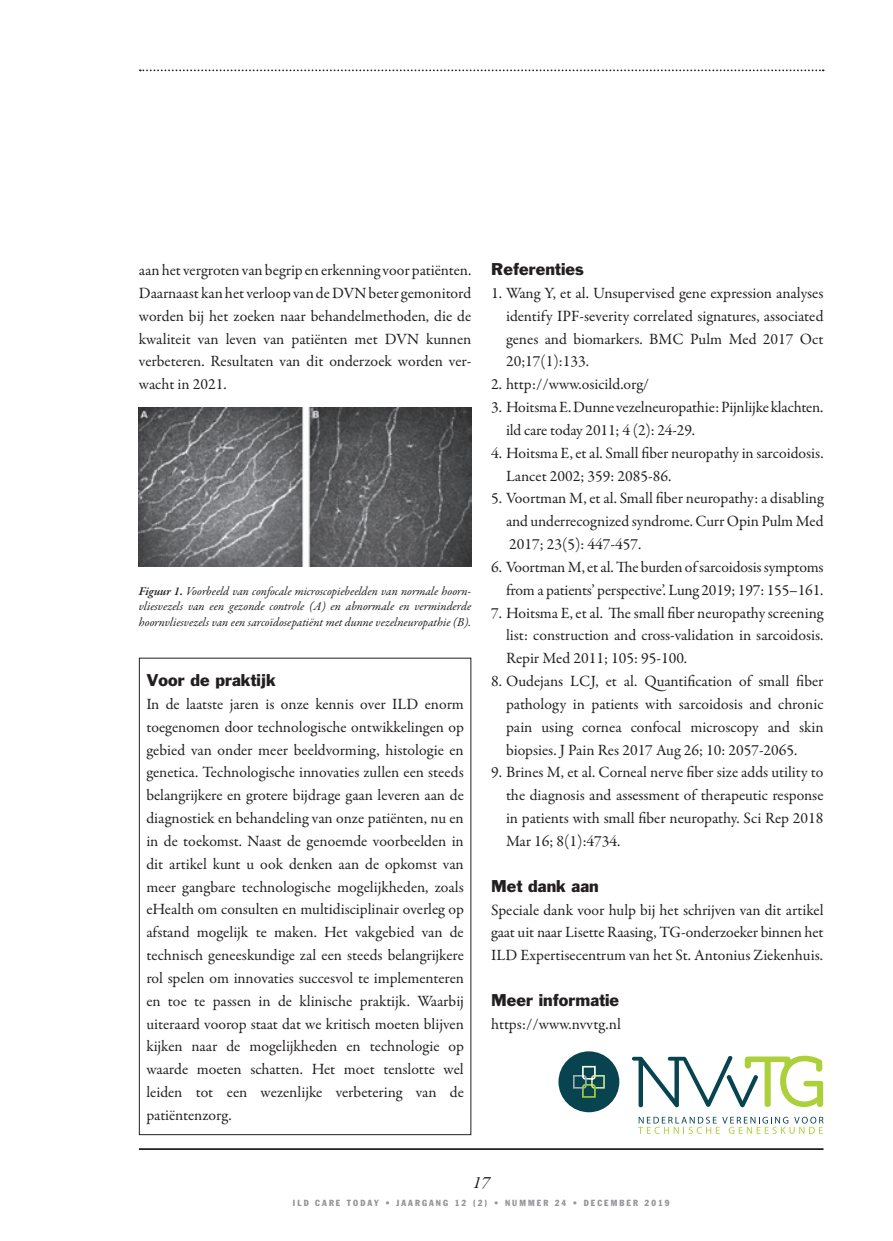
<style>
.page{position:relative;width:893px;height:1241px;background:#fff}
.page>*{position:absolute;margin:0;border:0;box-sizing:border-box;transform-origin:0 0}
.t1{font:italic 17.5px "Garamond Premr Pro";color:#231f20}
.t2{font:15.75px/22.8px "Garamond Premr Pro";letter-spacing:-.005em;color:#231f20;text-align:justify}
.t3{font:15.75px "Franklin Gothic LT";color:#231f20}
.t4{font:italic 12.25px/15.8px "Garamond Premr Pro";color:#231f20;text-align:justify}
.t5{font:condensed 8.75px "Franklin Gothic LT";letter-spacing:.24em;color:#939598}
.s1{font-weight:600}
</style>
<div class="page">
<svg style="left:140px;top:69px;width:684px;height:2px"></svg>
<hr style="left:139px;top:1147px;width:684px;height:2px;background:#231f20">
<img style="left:139px;top:407px;width:332px;height:159px">
<svg style="left:632px;top:1055px;width:191px;height:52px"></svg>
<div style="left:558px;top:1051px;width:61px;height:61px;background:#074450;border-radius:50%"></div>
<svg style="left:573px;top:1065px;width:32px;height:32px"></svg>
<svg style="left:638px;top:1116px;width:185px;height:17px"></svg>
<p class="t2" style="left:139px;top:259px;width:334px">aan het vergroten van begrip en erkenning voor patiënten.<br>Daarnaast kan het verloop van de DVN beter gemonitord worden bij het zoeken naar behandelmethoden, die de kwaliteit van leven van patiënten met DVN kunnen verbeteren. Resultaten van dit onderzoek worden ver&shy;wacht in 2021.</p>
<p class="t4" style="left:139px;top:583px;width:334px"><span class="s1">Figuur 1.</span> Voorbeeld van confocale microscopiebeelden van normale hoorn&shy;vliesvezels van een gezonde controle (A) en abnormale en verminderde hoornvliesvezels van een sarcoïdosepatiënt met dunne vezelneuropathie (B).</p>
<p class="t3" style="left:146px;top:670px;width:131px">Voor de praktijk</p>
<p class="t2" style="left:146px;top:692px;width:319px">In de laatste jaren is onze kennis over ILD enorm toegenomen door technologische ontwikkelingen op gebied van onder meer beeldvorming, histologie en genetica. Technologische innovaties zullen een steeds belangrijkere en grotere bijdrage gaan leveren aan de diagnostiek en behandeling van onze patiënten, nu en in de toekomst. Naast de genoemde voorbeelden in dit artikel kunt u ook denken aan de opkomst van meer gangbare technologische mogelijkheden, zoals eHealth om consulten en multidisciplinair overleg op afstand mogelijk te maken. Het vakgebied van de technisch geneeskundige zal een steeds belangrijkere rol spelen om innovaties succesvol te implementeren en toe te passen in de klinische praktijk. Waarbij uiteraard voorop staat dat we kritisch moeten blijven kijken naar de mogelijkheden en technologie op waarde moeten schatten. Het moet tenslotte wel leiden tot een wezenlijke verbetering van de patiëntenzorg.</p>
<p class="t3" style="left:491px;top:259px;width:94px">Referenties</p>
<p class="t2" style="left:506px;top:282px;width:319px;text-indent:-15px">1. Wang Y, et al. Unsupervised gene expression analyses identify IPF-severity correlated signatures, associated genes and biomarkers. BMC Pulm Med 2017 Oct 20;17(1):133.</p>
<p class="t2" style="left:491px;top:373px;width:160px">2. http://www.osicild.org/</p>
<p class="t2" style="left:506px;top:396px;width:319px;text-indent:-15px">3. Hoitsma E. Dunne vezelneuropathie: Pijnlijke klachten. ild care today 2011; 4 (2): 24-29.</p>
<p class="t2" style="left:506px;top:441px;width:319px;text-indent:-15px">4. Hoitsma E, et al. Small fiber neuropathy in sarcoidosis.<br>Lancet 2002; 359: 2085-86.</p>
<p class="t2" style="left:506px;top:487px;width:319px;text-indent:-15px">5. Voortman M, et al. Small fiber neuropathy: a disabling and underrecognized syndrome. Curr Opin Pulm Med 2017; 23(5): 447-457.</p>
<p class="t2" style="left:491px;top:556px;width:334px;text-align:right">6. Voortman M, et al. The burden of sarcoidosis symptoms from a patients’ perspective’. Lung 2019; 197: 155–161.</p>
<p class="t2" style="left:506px;top:601px;width:319px;text-indent:-15px">7. Hoitsma E, et al. The small fiber neuropathy screening list: construction and cross-validation in sarcoidosis.<br>Repir Med 2011; 105: 95-100.</p>
<p class="t2" style="left:506px;top:670px;width:319px;text-indent:-15px">8. Oudejans LCJ, et al. Quantification of small fiber pathology in patients with sarcoidosis and chronic pain using cornea confocal microscopy and skin biopsies. J Pain Res 2017 Aug 26; 10: 2057-2065.</p>
<p class="t2" style="left:506px;top:761px;width:319px;text-indent:-15px">9. Brines M, et al. Corneal nerve fiber size adds utility to the diagnosis and assessment of therapeutic response in patients with small fiber neuropathy. Sci Rep 2018<br>Mar 16; 8(1):4734.</p>
<p class="t3" style="left:491px;top:875px;width:109px">Met dank aan</p>
<p class="t2" style="left:491px;top:898px;width:334px">Speciale dank voor hulp bij het schrijven van dit artikel gaat uit naar Lisette Raasing, TG-onderzoeker binnen het ILD Expertisecentrum van het St. Antonius Ziekenhuis.</p>
<p class="t3" style="left:491px;top:989px;width:130px">Meer informatie</p>
<p class="t2" style="left:491px;top:1012px;width:131px">https://www.nvvtg.nl</p>
<p class="t1" style="left:473px;top:1171px;width:19px">17</p>
<p class="t5" style="left:293px;top:1197px;width:378px">ILD CARE TODAY • JAARGANG 12 (2) • NUMMER 24 • DECEMBER 2019</p>
</div>
